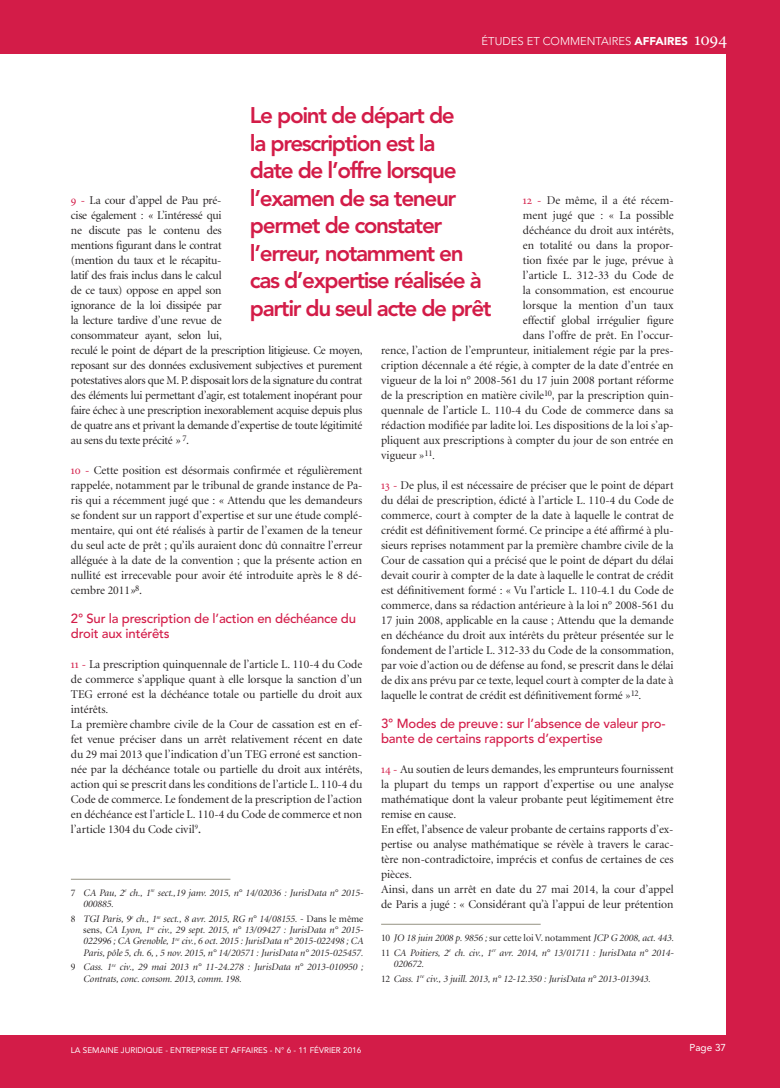
<style>
.page{position:relative;width:780px;height:1088px;background:#fff}
.page>*{position:absolute;margin:0;border:0;box-sizing:border-box;transform-origin:0 0}
.t1{font:800 22.5px/27.5px "Avenir LT";letter-spacing:-.06em;color:#d31c48}
.t2{font:500 13.12px/15px "Avenir LT";letter-spacing:-.015em;color:#d31c48}
.t3{font:11.88px/15px "Minion Display";color:#231f20;text-align:justify}
.t4{font:11.88px/15px "Minion Display";letter-spacing:-.02em;color:#231f20}
.t5{font:300 11.25px "Avenir LT";color:#fff}
.t6{font:italic 10px/11.2px "Minion Display";color:#231f20}
.t7{font:10px "Avenir LT";color:#fff}
.t8{font:8.12px "Avenir LT";color:#fff}
.s1{font-weight:900}
.s2{font-family:"Minion Regular SC";font-weight:400;font-size:18.75px}
.s3{font-family:"Minion Regular SC";color:#d31c48}
.s4{font-family:"Minion";font-style:italic}
.s5{font-size:15px}
.s6{font-style:normal}
</style>
<div class="page">
<div style="left:0;top:0;width:18px;height:53px;background:#d31c48"></div>
<div style="left:0;top:1036px;width:18px;height:52px;background:#d31c48"></div>
<div style="left:18px;top:0;width:762px;height:53px;background:#d31c48"></div>
<div style="left:18px;top:1036px;width:762px;height:52px;background:#d31c48"></div>
<div style="left:726px;top:0;width:53px;height:1088px;background:#d31c48"></div>
<hr style="left:71px;top:879px;width:159px;height:1px;background:#959383">
<hr style="left:381px;top:924px;width:159px;height:1px;background:#959383">
<p class="t5" style="left:481px;top:34px;width:247px">ÉTUDES ET COMMENTAIRES <span class="s1">AFFAIRES</span> <span class="s2">1094</span></p>
<h1 class="t1" style="left:250px;top:102px;width:243px">Le point de départ de<br>la prescription est la<br>date de l’offre lorsque l’examen de sa teneur permet de constater l’erreur, notamment en cas d’expertise réalisée à partir du seul acte de prêt</h1>
<p class="t4" style="left:71px;top:193px;width:293px"><span class="s3">9 -</span> La cour d’appel de Pau pré-<br>cise également : <span class="s4">«</span> L’intéressé qui<br>ne discute pas le contenu des<br>mentions figurant dans le contrat<br>(mention du taux et le récapitu-<br>latif des frais inclus dans le calcul<br>de ce taux) oppose en appel son<br>ignorance de la loi dissipée par<br>la lecture tardive d’une revue de<br>consommateur ayant, selon lui,<br>reculé le point de départ de la prescription litigieuse. Ce moyen, reposant sur des données exclusivement subjectives et purement potestatives alors que M. P. disposait lors de la signature du contrat des éléments lui permettant d’agir, est totalement inopérant pour faire échec à une prescription inexorablement acquise depuis plus de quatre ans et privant la demande d’expertise de toute légitimité au sens du texte précité <span class="s4">»</span> <sup>7</sup><span class="s4">.</span></p>
<p class="t3" style="left:71px;top:463px;width:293px"><span class="s3">10 -</span> Cette position est désormais confirmée et régulièrement rappelée, notamment par le tribunal de grande instance de Pa&shy;ris qui a récemment jugé que : <span class="s4">«</span> Attendu que les demandeurs se fondent sur un rapport d’expertise et sur une étude complé&shy;mentaire, qui ont été réalisés à partir de l’examen de la teneur du seul acte de prêt ; qu’ils auraient donc dû connaître l’erreur alléguée à la date de la convention ; que la présente action en nullité est irrecevable pour avoir été introduite après le 8 dé&shy;cembre 2011<span class="s4">»</span><sup>8</sup><span class="s4">.</span></p>
<p class="t2" style="left:71px;top:611px;width:286px">2° Sur la prescription de l’action en déchéance du droit aux intérêts</p>
<p class="t3" style="left:71px;top:657px;width:293px;text-align:left"><span class="s3">11 -</span> La prescription quinquennale de l’article L. 110-4 du Code de commerce s’applique quant à elle lorsque la sanction d’un TEG erroné est la déchéance totale ou partielle du droit aux intérêts.<br>La première chambre civile de la Cour de cassation est en ef&shy;fet venue préciser dans un arrêt relativement récent en date du 29 mai 2013 que l’indication d’un TEG erroné est sanction&shy;née par la déchéance totale ou partielle du droit aux intérêts, action qui se prescrit dans les conditions de l’article L. 110-4 du Code de commerce. Le fondement de la prescription de l’action en déchéance est l’article L. 110-4 du Code de commerce et non l’article 1304 du Code civil<sup>9</sup><span class="s5">.</span></p>
<p class="t3" style="left:523px;top:193px;width:152px"><span class="s3">12 -</span> De même, il a été récem-</p>
<p class="t3" style="left:523px;top:208px;width:152px">ment jugé que : « La possible</p>
<p class="t3" style="left:523px;top:223px;width:152px">déchéance du droit aux intérêts,</p>
<p class="t3" style="left:523px;top:238px;width:152px">en totalité ou dans la propor-</p>
<p class="t3" style="left:523px;top:253px;width:152px">tion fixée par le juge, prévue à</p>
<p class="t3" style="left:523px;top:268px;width:152px">l’article L. 312-33 du Code de</p>
<p class="t3" style="left:523px;top:283px;width:152px">la consommation, est encourue</p>
<p class="t3" style="left:523px;top:298px;width:152px">lorsque la mention d’un taux</p>
<p class="t3" style="left:523px;top:313px;width:152px">effectif global irrégulier figure</p>
<p class="t3" style="left:523px;top:328px;width:152px">dans l’offre de prêt. En l’occur-</p>
<p class="t3" style="left:381px;top:343px;width:294px">rence, l’action de l’emprunteur, initialement régie par la pres-</p>
<p class="t3" style="left:381px;top:358px;width:294px">cription décennale a été régie, à compter de la date d’entrée en</p>
<p class="t3" style="left:381px;top:373px;width:294px">vigueur de la loi n° 2008-561 du 17 juin 2008 portant réforme</p>
<p class="t3" style="left:381px;top:388px;width:294px">de la prescription en matière civile<sup>10</sup>, par la prescription quin-</p>
<p class="t3" style="left:381px;top:403px;width:294px">quennale de l’article L. 110-4 du Code de commerce dans sa</p>
<p class="t3" style="left:381px;top:418px;width:294px">rédaction modifiée par ladite loi. Les dispositions de la loi s’ap-</p>
<p class="t3" style="left:381px;top:433px;width:294px">pliquent aux prescriptions à compter du jour de son entrée en</p>
<p class="t3" style="left:381px;top:448px;width:55px">vigueur »<sup>11</sup>.</p>
<p class="t3" style="left:381px;top:478px;width:294px"><span class="s3">13 -</span> De plus, il est nécessaire de préciser que le point de départ du délai de prescription, édicté à l’article L. 110-4 du Code de commerce, court à compter de la date à laquelle le contrat de crédit est définitivement formé. Ce principe a été affirmé à plu&shy;sieurs reprises notamment par la première chambre civile de la Cour de cassation qui a précisé que le point de départ du délai devait courir à compter de la date à laquelle le contrat de crédit est définitivement formé : « Vu l’article L. 110-4.1 du Code de commerce, dans sa rédaction antérieure à la loi n° 2008-561 du 17 juin 2008, applicable en la cause ; Attendu que la demande en déchéance du droit aux intérêts du prêteur présentée sur le fondement de l’article L. 312-33 du Code de la consommation, par voie d’action ou de défense au fond, se prescrit dans le délai de dix ans prévu par ce texte, lequel court à compter de la date à laquelle le contrat de crédit est définitivement formé »<sup>12</sup>.</p>
<p class="t2" style="left:381px;top:716px;width:286px">3° Modes de preuve: sur l’absence de valeur pro&shy;bante de certains rapports d’expertise</p>
<p class="t3" style="left:381px;top:762px;width:294px;text-align:left"><span class="s3">14 -</span> Au soutien de leurs demandes, les emprunteurs fournissent la plupart du temps un rapport d’expertise ou une analyse mathématique dont la valeur probante peut légitimement être remise en cause.<br>En effet, l’absence de valeur probante de certains rapports d’ex&shy;pertise ou analyse mathématique se révèle à travers le carac&shy;tère non-contradictoire, imprécis et confus de certaines de ces pièces.<br>Ainsi, dans un arrêt en date du 27 mai 2014, la cour d’appel de Paris a jugé : « Considérant qu’à l’appui de leur prétention</p>
<p class="t6" style="left:381px;top:930px;width:294px;line-height:14.8px"><span class="s6">10</span> JO 18 juin 2008 p. 9856 ; <span class="s6">sur cette loi V. notamment</span> JCP G 2008, act. 443.<br><span class="s6">11</span> CA Poitiers, 2<sup>e</sup> ch. civ., 1<sup>er</sup> avr. 2014, n° 13/01711 : JurisData n° 2014-</p>
<p class="t6" style="left:381px;top:957px;width:271px;line-height:14.8px;text-indent:12px">020672.<br><span class="s6">12</span> Cass. 1<sup>re</sup> civ., 3 juill. 2013, n° 12-12.350 : JurisData n° 2013-013943.</p>
<p class="t6" style="left:83px;top:887px;width:281px;text-indent:-12px"><span class="s6">7</span> CA Pau, 2<sup>e</sup> ch., 1<sup>re</sup> sect.,19 janv. 2015, n° 14/02036 : JurisData n° 2015-<br>000885.</p>
<p class="t6" style="left:83px;top:913px;width:281px;text-align:justify;text-indent:-12px"><span class="s6">8</span> TGI Paris, 9<sup>e</sup> ch., 1<sup>re</sup> sect., 8 avr. 2015, RG n° 14/08155. <span class="s6">- Dans le même sens,</span> CA Lyon, 1<sup>re</sup> civ., 29 sept. 2015, n° 13/09427 : JurisData n° 2015- 022996 ; CA Grenoble, 1<sup>re</sup> civ., 6 oct. 2015 : JurisData n° 2015-022498 ; CA Paris, pôle 5, ch. 6, , 5 nov. 2015, n° 14/20571 : JurisData n° 2015-025457.</p>
<p class="t6" style="left:83px;top:962px;width:281px;text-indent:-12px"><span class="s6">9</span> Cass. 1<sup>re</sup> civ., 29 mai 2013 n° 11-24.278 : JurisData n° 2013-010950 ;<br>Contrats, conc. consom. 2013, comm. 198.</p>
<p class="t8" style="left:71px;top:1045px;width:292px">LA SEMAINE JURIDIQUE - ENTREPRISE ET AFFAIRES - N° 6 - 11 FÉVRIER 2016</p>
<p class="t7" style="left:689px;top:1042px;width:38px">Page 37</p>
</div>
